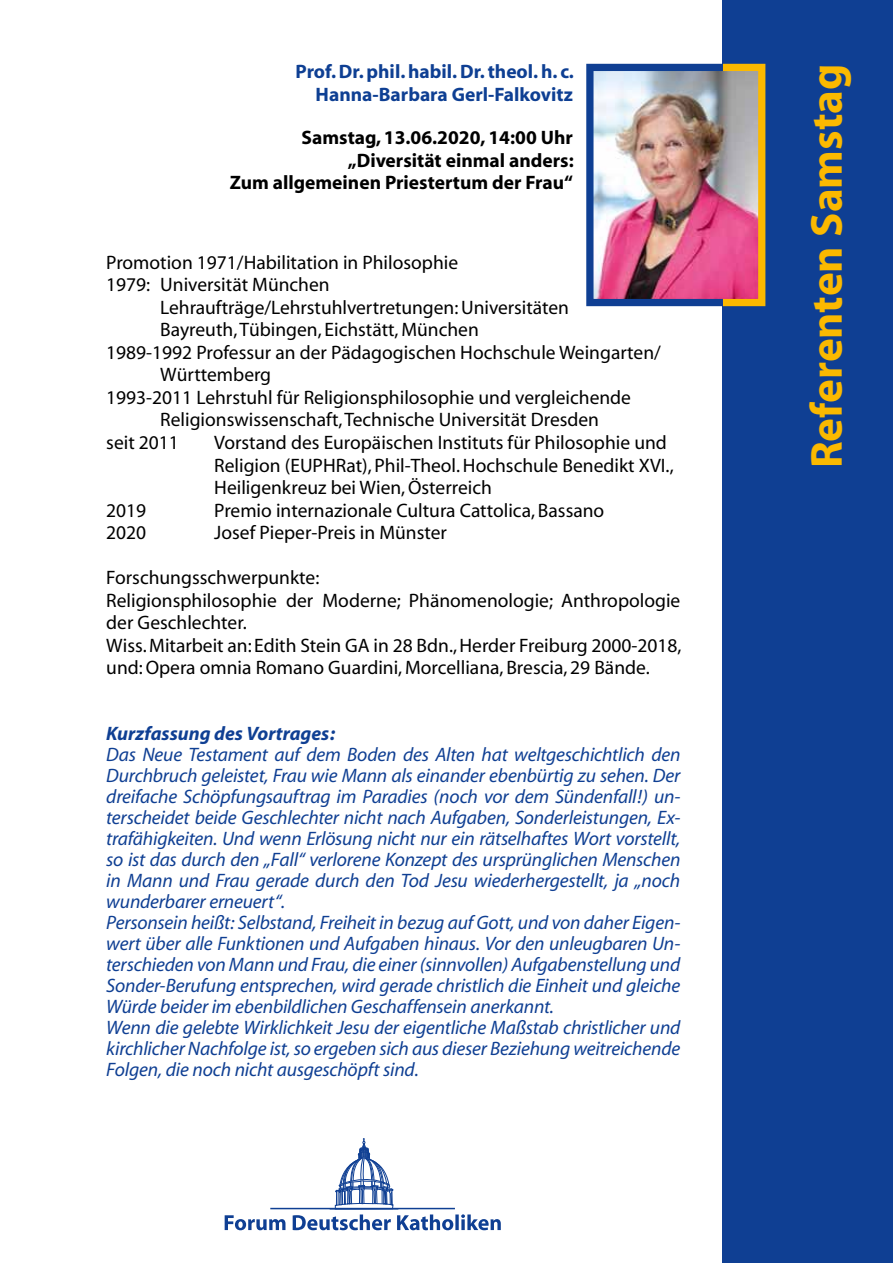
<style>
.page{position:relative;width:893px;height:1263px;background:#fff}
.page>*{position:absolute;margin:0;border:0;box-sizing:border-box;transform-origin:0 0}
.t1{font:700 45px "Myriad";color:#fbb900}
.t2{font:italic 19.5px/21px "Myriad";letter-spacing:-.01em;color:#0f3f93}
.t3{font:19.5px/22.5px "Myriad";color:#000}
.t4{font:700 19.5px/22.5px "Myriad";color:#000;text-align:right}
.t5{font:700 19.5px/22.5px "Myriad";color:#0e3f93;text-align:right}
.t6{font:italic 700 19.5px "Myriad";color:#0f3f93}
</style>
<div class="page">
<div style="left:723px;top:0;width:170px;height:1263px;background:#0f3f93"></div>
<svg style="left:225px;top:1138px;width:276px;height:92px"></svg>
<hr style="left:330px;top:1209px;width:68px;height:1px;background:#0f3f93">
<hr style="left:270px;top:1208px;width:185px;height:1px;background:#0f3f93">
<img style="left:594px;top:72px;width:163px;height:226px">
<div style="left:719px;top:64px;width:46px;height:242px;border:7px solid #fbb900"></div>
<div style="left:586px;top:64px;width:140px;height:242px;border:7px solid #0f3f93"></div>
<p class="t5" style="left:295px;top:61px;width:280px">Prof. Dr. phil. habil. Dr. theol. h. c.<br>Hanna-Barbara Gerl-Falkovitz</p>
<p class="t4" style="left:230px;top:127px;width:345px">Samstag, 13.06.2020, 14:00 Uhr „Diversität einmal anders:<br>Zum allgemeinen Priestertum der Frau“</p>
<p class="t3" style="left:106px;top:252px;width:353px">Promotion 1971/Habilitation in Philosophie<br>1979: Universität München</p>
<p class="t3" style="left:160px;top:297px;width:410px">Lehraufträge/Lehrstuhlvertretungen: Universitäten</p>
<p class="t3" style="left:160px;top:320px;width:320px">Bayreuth, Tübingen, Eichstätt, München</p>
<p class="t3" style="left:106px;top:342px;width:556px">1989-1992 Professur an der Pädagogischen Hochschule Weingarten/</p>
<p class="t3" style="left:160px;top:365px;width:112px">Württemberg</p>
<p class="t3" style="left:106px;top:387px;width:526px">1993-2011 Lehrstuhl für Religionsphilosophie und vergleichende</p>
<p class="t3" style="left:160px;top:410px;width:440px">Religionswissenschaft, Technische Universität Dresden</p>
<p class="t3" style="left:106px;top:432px;width:74px">seit 2011</p>
<p class="t3" style="left:214px;top:432px;width:461px">Vorstand des Europäischen Instituts für Philosophie und<br>Religion (EUPHRat), Phil-Theol. Hochschule Benedikt XVI.,<br>Heiligenkreuz bei Wien, Österreich</p>
<p class="t3" style="left:106px;top:500px;width:42px">2019</p>
<p class="t3" style="left:214px;top:500px;width:391px">Premio internazionale Cultura Cattolica, Bassano</p>
<p class="t3" style="left:106px;top:522px;width:42px">2020</p>
<p class="t3" style="left:214px;top:522px;width:234px">Josef Pieper-Preis in Münster</p>
<p class="t3" style="left:106px;top:567px;width:577px">Forschungsschwerpunkte:<br>Religionsphilosophie der Moderne; Phänomenologie; Anthropologie der Geschlechter.<br>Wiss. Mitarbeit an: Edith Stein GA in 28 Bdn., Herder Freiburg 2000-2018, und: Opera omnia Romano Guardini, Morcelliana, Brescia, 29 Bände.</p>
<p class="t6" style="left:106px;top:723px;width:230px">Kurzfassung des Vortrages:</p>
<p class="t2" style="left:106px;top:745px;width:576px">Das Neue Testament auf dem Boden des Alten hat weltgeschichtlich den Durchbruch geleistet, Frau wie Mann als einander ebenbürtig zu sehen. Der dreifache Schöpfungsauftrag im Paradies (noch vor dem Sündenfall!) un&shy;terscheidet beide Geschlechter nicht nach Aufgaben, Sonderleistungen, Ex&shy;trafähigkeiten. Und wenn Erlösung nicht nur ein rätselhaftes Wort vorstellt, so ist das durch den „Fall“ verlorene Konzept des ursprünglichen Menschen in Mann und Frau gerade durch den Tod Jesu wiederhergestellt, ja „noch wunderbarer erneuert“.<br>Personsein heißt: Selbstand, Freiheit in bezug auf Gott, und von daher Eigen&shy;wert über alle Funktionen und Aufgaben hinaus. Vor den unleugbaren Un&shy;terschieden von Mann und Frau, die einer (sinnvollen) Aufgabenstellung und Sonder-Berufung entsprechen, wird gerade christlich die Einheit und gleiche Würde beider im ebenbildlichen Geschaffensein anerkannt.<br>Wenn die gelebte Wirklichkeit Jesu der eigentliche Maßstab christlicher und kirchlicher Nachfolge ist, so ergeben sich aus dieser Beziehung weitreichende Folgen, die noch nicht ausgeschöpft sind.</p>
<h1 class="t1" style="left:803px;top:468px;width:406px;rotate:-90deg">Referenten Samstag</h1>
</div>
